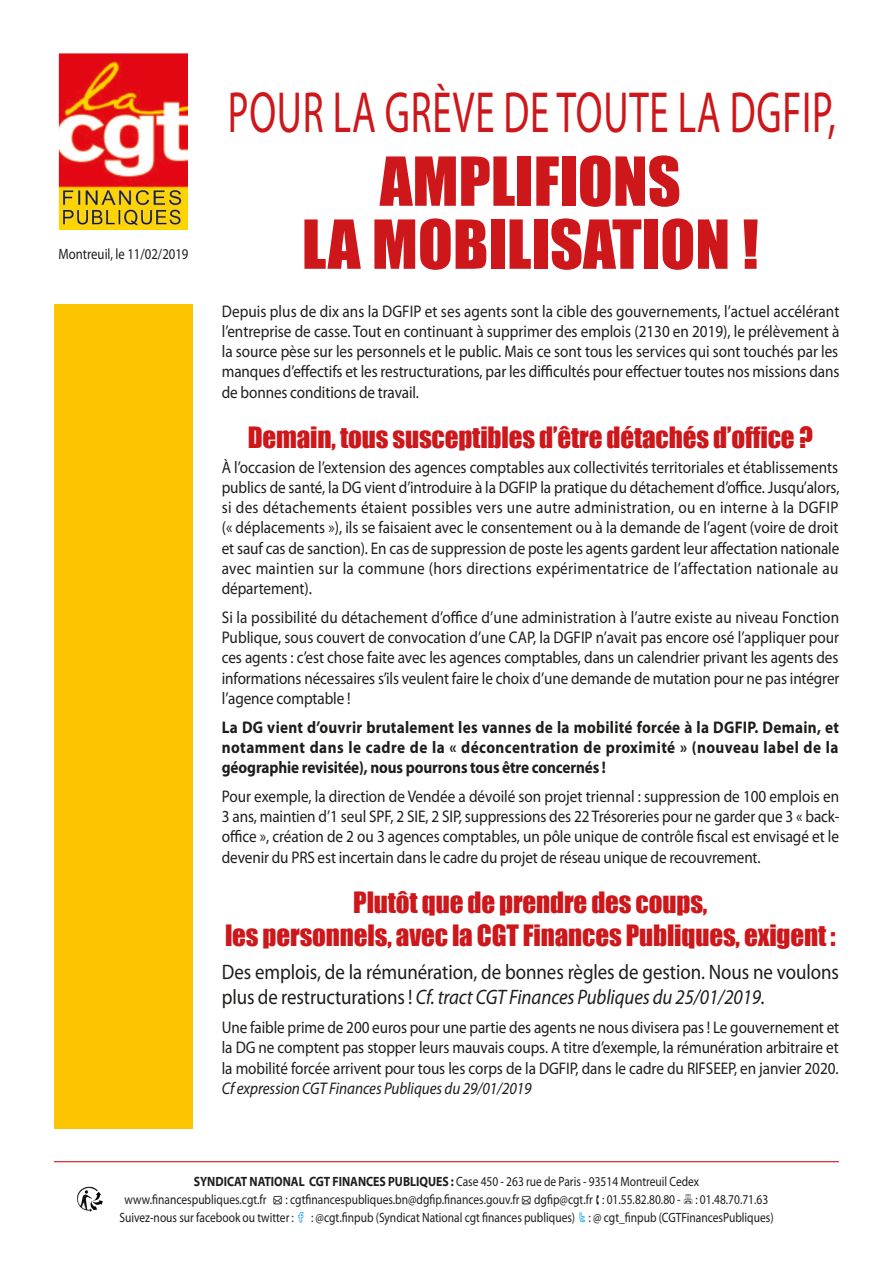
<style>
.page{position:relative;width:893px;height:1263px;background:#fff}
.page>*{position:absolute;margin:0;border:0;box-sizing:border-box;transform-origin:0 0}
.t1{font:62.4px "Impact";color:#cd171a}
.t2{font:58.35px "Myriad Pro";letter-spacing:.02em;color:#cd171a;scale:.67 1}
.t3{font:27px "Impact";letter-spacing:-.005em;color:#cd171a}
.t4{font:21px/25.2px "Myriad Pro";letter-spacing:-.005em;color:#1d1d1b;scale:.9 1}
.t5{font:16.8px/20.2px "Myriad Pro";letter-spacing:-.005em;color:#1d1d1b;text-align:justify;scale:.9 1}
.t6{font:700 16.8px/20.2px "Myriad Pro";letter-spacing:-.005em;color:#1d1d1b;text-align:justify;scale:.9 1}
.puces_noire_copie_2{font:15px "Myriad Pro";color:#1d1d1b;scale:.85 1}
.puces_noire_copie_2-2{font:13.5px "Myriad Pro";color:#1d1d1b;scale:.85 1}
.s1{font-style:italic}
.s2{font-family:"Myriad Web Pro";font-weight:700}
</style>
<div class="page">
<img style="left:59px;top:54px;width:129px;height:175px">
<img style="left:77px;top:1186px;width:26px;height:26px">
<div style="left:54px;top:304px;width:139px;height:825px;background:#fdc400"></div>
<hr style="left:54px;top:1161px;width:785px;height:1px;background:#cd171a">
<p class="puces_noire_copie_2" style="left:59px;top:244px;width:154px">Montreuil, le 11/02/2019</p>
<p class="t2" style="left:228px;top:77px;width:909px">POUR LA GRÈVE DE TOUTE LA DGFIP,</p>
<p class="t1" style="left:380px;top:133px;width:302px">AMPLIFIONS</p>
<p class="t1" style="left:302px;top:196px;width:458px">LA MOBILISATION !</p>
<p class="t5" style="left:222px;top:301px;width:688px">Depuis plus de dix ans la DGFIP et ses agents sont la cible des gouvernements, l’actuel accélérant l’entreprise de casse. Tout en continuant à supprimer des emplois (2130 en 2019), le prélèvement à la source pèse sur les personnels et le public. Mais ce sont tous les services qui sont touchés par les manques d’effectifs et les restructurations, par les difficultés pour effectuer toutes nos missions dans de bonnes conditions de travail.</p>
<p class="t3" style="left:248px;top:417px;width:567px">Demain, tous susceptibles d’être détachés d’office ?</p>
<p class="t5" style="left:222px;top:457px;width:688px">À l’occasion de l’extension des agences comptables aux collectivités territoriales et établissements publics de santé, la DG vient d’introduire à la DGFIP la pratique du détachement d’office. Jusqu’alors, si des détachements étaient possibles vers une autre administration, ou en interne à la DGFIP (« déplacements »), ils se faisaient avec le consentement ou à la demande de l’agent (voire de droit et sauf cas de sanction). En cas de suppression de poste les agents gardent leur affectation nationale avec maintien sur la commune (hors directions expérimentatrice de l’affectation nationale au département).</p>
<p class="t5" style="left:222px;top:607px;width:688px">Si la possibilité du détachement d’office d’une administration à l’autre existe au niveau Fonction Publique, sous couvert de convocation d’une CAP, la DGFIP n’avait pas encore osé l’appliquer pour ces agents : c’est chose faite avec les agences comptables, dans un calendrier privant les agents des informations nécessaires s’ils veulent faire le choix d’une demande de mutation pour ne pas intégrer l’agence comptable !</p>
<p class="t6" style="left:222px;top:716px;width:687px">La DG vient d’ouvrir brutalement les vannes de la mobilité forcée à la DGFIP. Demain, et notamment dans le cadre de la « déconcentration de proximité » (nouveau label de la géographie revisitée), nous pourrons tous être concernés !</p>
<p class="t5" style="left:222px;top:786px;width:688px">Pour exemple, la direction de Vendée a dévoilé son projet triennal : suppression de 100 emplois en 3 ans, maintien d’1 seul SPF, 2 SIE, 2 SIP, suppressions des 22 Trésoreries pour ne garder que 3 « back&shy;office », création de 2 ou 3 agences comptables, un pôle unique de contrôle fiscal est envisagé et le devenir du PRS est incertain dans le cadre du projet de réseau unique de recouvrement.</p>
<p class="t3" style="left:353px;top:881px;width:356px">Plutôt que de prendre des coups,</p>
<p class="t3" style="left:225px;top:914px;width:612px">les personnels, avec la CGT Finances Publiques, exigent:</p>
<p class="t4" style="left:222px;top:959px;width:687px">Des emplois, de la rémunération, de bonnes règles de gestion. Nous ne voulons plus de restructurations ! <span class="s1">Cf. tract CGT Finances Publiques du 25/01/2019.</span></p>
<p class="t5" style="left:222px;top:1017px;width:688px">Une faible prime de 200 euros pour une partie des agents ne nous divisera pas ! Le gouvernement et la DG ne comptent pas stopper leurs mauvais coups. A titre d’exemple, la rémunération arbitraire et la mobilité forcée arrivent pour tous les corps de la DGFIP, dans le cadre du RIFSEEP, en janvier 2020.<br><span class="s1">Cf expression CGT Finances Publiques du 29/01/2019</span></p>
<p class="puces_noire_copie_2-2" style="left:194px;top:1173px;width:596px"><span class="s2">SYNDICAT NATIONAL CGT FINANCES PUBLIQUES :</span> Case 450 - 263 rue de Paris - 93514 Montreuil Cedex</p>
<p class="puces_noire_copie_2-2" style="left:125px;top:1191px;width:759px">www.financespubliques.cgt.fr ● : cgtfinancespubliques.bn@dgfip.finances.gouv.fr ● dgfip@cgt.fr : 01.55.82.80.80 - : 01.48.70.71.63</p>
<p class="puces_noire_copie_2-2" style="left:119px;top:1209px;width:207px">Suivez-nous sur facebook ou twitter :</p>
<p class="puces_noire_copie_2-2" style="left:311px;top:1209px;width:546px">: @cgt.finpub (Syndicat National cgt finances publiques) : @ cgt_finpub (CGTFinancesPubliques)</p>
</div>
